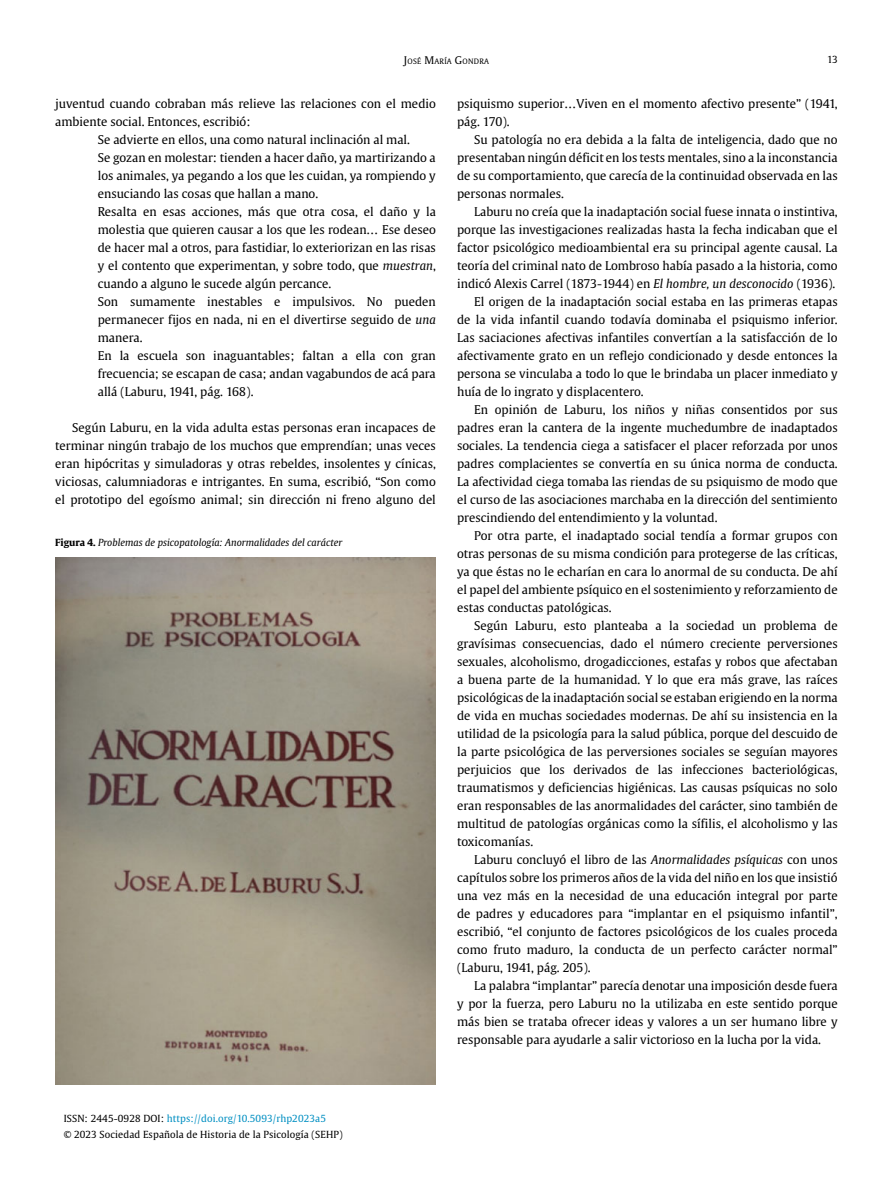
<style>
.page{position:relative;width:893px;height:1191px;background:#fff}
.page>*{position:absolute;margin:0;border:0;box-sizing:border-box;transform-origin:0 0}
.Texto{font:12px/18px "Gulliver";color:#000;text-align:justify}
.texto_sangrado{font:12px/18px "Gulliver";color:#000;text-align:justify}
.t1{font:9.75px/15.6px "Gulliver";letter-spacing:.01em;color:#000}
.Titulo_Figura-Tabla{font:italic 9.75px "Gulliver";color:#000}
.t2{font:7.35px "Gulliver";letter-spacing:.035em;color:#000}
.s1{font-size:10.5px}
.s2{font-style:italic}
.s3{font-weight:700;font-style:normal}
.s4{color:#008fc2}
</style>
<div class="page">
<img style="left:55px;top:557px;width:381px;height:527px">
<p class="t2" style="left:404px;top:56px;width:87px"><span class="s1">J</span>OSÉ <span class="s1">M</span>ARÍA <span class="s1">G</span>ONDRA</p>
<p class="t1" style="left:827px;top:52px;width:12px">13</p>
<p class="Texto" style="left:55px;top:95px;width:382px">juventud cuando cobraban más relieve las relaciones con el medio ambiente social. Entonces, escribió:</p>
<p class="texto_sangrado" style="left:98px;top:131px;width:314px">Se advierte en ellos, una como natural inclinación al mal.</p>
<p class="texto_sangrado" style="left:98px;top:149px;width:340px">Se gozan en molestar: tienden a hacer daño, ya martirizando a los animales, ya pegando a los que les cuidan, ya rompiendo y ensuciando las cosas que hallan a mano.</p>
<p class="texto_sangrado" style="left:98px;top:203px;width:340px">Resalta en esas acciones, más que otra cosa, el daño y la molestia que quieren causar a los que les rodean… Ese deseo de hacer mal a otros, para fastidiar, lo exteriorizan en las risas y el contento que experimentan, y sobre todo, que <span class="s2">muestran</span>, cuando a alguno le sucede algún percance.</p>
<p class="texto_sangrado" style="left:98px;top:293px;width:340px">Son sumamente inestables e impulsivos. No pueden permanecer fijos en nada, ni en el divertirse seguido de <span class="s2">una </span>manera.</p>
<p class="texto_sangrado" style="left:98px;top:347px;width:340px">En la escuela son inaguantables; faltan a ella con gran frecuencia; se escapan de casa; andan vagabundos de acá para allá (Laburu, 1941, pág. 168).</p>
<p class="Texto" style="left:55px;top:419px;width:382px;text-indent:17px">Según Laburu, en la vida adulta estas personas eran incapaces de terminar ningún trabajo de los muchos que emprendían; unas veces eran hipócritas y simuladoras y otras rebeldes, insolentes y cínicas, viciosas, calumniadoras e intrigantes. En suma, escribió, “Son como el prototipo del egoísmo animal; sin dirección ni freno alguno del</p>
<p class="Titulo_Figura-Tabla" style="left:55px;top:536px;width:289px"><span class="s3">Figura 4.</span> Problemas de psicopatología: Anormalidades del carácter</p>
<p class="Texto" style="left:457px;top:95px;width:382px">psiquismo superior…Viven en el momento afectivo presente” (1941, pág. 170).</p>
<p class="Texto" style="left:457px;top:131px;width:382px;text-indent:17px">Su patología no era debida a la falta de inteligencia, dado que no presentaban ningún déficit en los tests mentales, sino a la inconstancia de su comportamiento, que carecía de la continuidad observada en las personas normales.</p>
<p class="Texto" style="left:457px;top:203px;width:382px;text-indent:17px">Laburu no creía que la inadaptación social fuese innata o instintiva, porque las investigaciones realizadas hasta la fecha indicaban que el factor psicológico medioambiental era su principal agente causal. La teoría del criminal nato de Lombroso había pasado a la historia, como indicó Alexis Carrel (1873-1944) en <span class="s2">El hombre, un desconocido</span> (1936).</p>
<p class="Texto" style="left:457px;top:293px;width:382px;text-indent:17px">El origen de la inadaptación social estaba en las primeras etapas de la vida infantil cuando todavía dominaba el psiquismo inferior.<br>Las saciaciones afectivas infantiles convertían a la satisfacción de lo afectivamente grato en un reflejo condicionado y desde entonces la persona se vinculaba a todo lo que le brindaba un placer inmediato y huía de lo ingrato y displacentero.</p>
<p class="Texto" style="left:457px;top:401px;width:382px;text-indent:17px">En opinión de Laburu, los niños y niñas consentidos por sus padres eran la cantera de la ingente muchedumbre de inadaptados sociales. La tendencia ciega a satisfacer el placer reforzada por unos padres complacientes se convertía en su única norma de conducta.<br>La afectividad ciega tomaba las riendas de su psiquismo de modo que el curso de las asociaciones marchaba en la dirección del sentimiento prescindiendo del entendimiento y la voluntad.</p>
<p class="Texto" style="left:457px;top:527px;width:382px;text-indent:17px">Por otra parte, el inadaptado social tendía a formar grupos con otras personas de su misma condición para protegerse de las críticas, ya que éstas no le echarían en cara lo anormal de su conducta. De ahí el papel del ambiente psíquico en el sostenimiento y reforzamiento de estas conductas patológicas.</p>
<p class="Texto" style="left:457px;top:617px;width:382px;text-indent:17px">Según Laburu, esto planteaba a la sociedad un problema de gravísimas consecuencias, dado el número creciente perversiones sexuales, alcoholismo, drogadicciones, estafas y robos que afectaban a buena parte de la humanidad. Y lo que era más grave, las raíces psicológicas de la inadaptación social se estaban erigiendo en la norma de vida en muchas sociedades modernas. De ahí su insistencia en la utilidad de la psicología para la salud pública, porque del descuido de la parte psicológica de las perversiones sociales se seguían mayores perjuicios que los derivados de las infecciones bacteriológicas, traumatismos y deficiencias higiénicas. Las causas psíquicas no solo eran responsables de las anormalidades del carácter, sino también de multitud de patologías orgánicas como la sífilis, el alcoholismo y las toxicomanías.</p>
<p class="Texto" style="left:457px;top:851px;width:382px;text-indent:17px">Laburu concluyó el libro de las <span class="s2">Anormalidades psíquicas</span> con unos capítulos sobre los primeros años de la vida del niño en los que insistió una vez más en la necesidad de una educación integral por parte de padres y educadores para “implantar en el psiquismo infantil”, escribió, “el conjunto de factores psicológicos de los cuales proceda como fruto maduro, la conducta de un perfecto carácter normal” (Laburu, 1941, pág. 205).</p>
<p class="Texto" style="left:457px;top:977px;width:382px;text-indent:17px">La palabra “implantar” parecía denotar una imposición desde fuera y por la fuerza, pero Laburu no la utilizaba en este sentido porque más bien se trataba ofrecer ideas y valores a un ser humano libre y responsable para ayudarle a salir victorioso en la lucha por la vida.</p>
<p class="t1" style="left:64px;top:1110px;width:280px">ISSN: 2445-0928 DOI: <span class="s4">https://doi.org/10.5093/rhp2023a5<br></span>© 2023 Sociedad Española de Historia de la Psicología (SEHP)</p>
</div>
